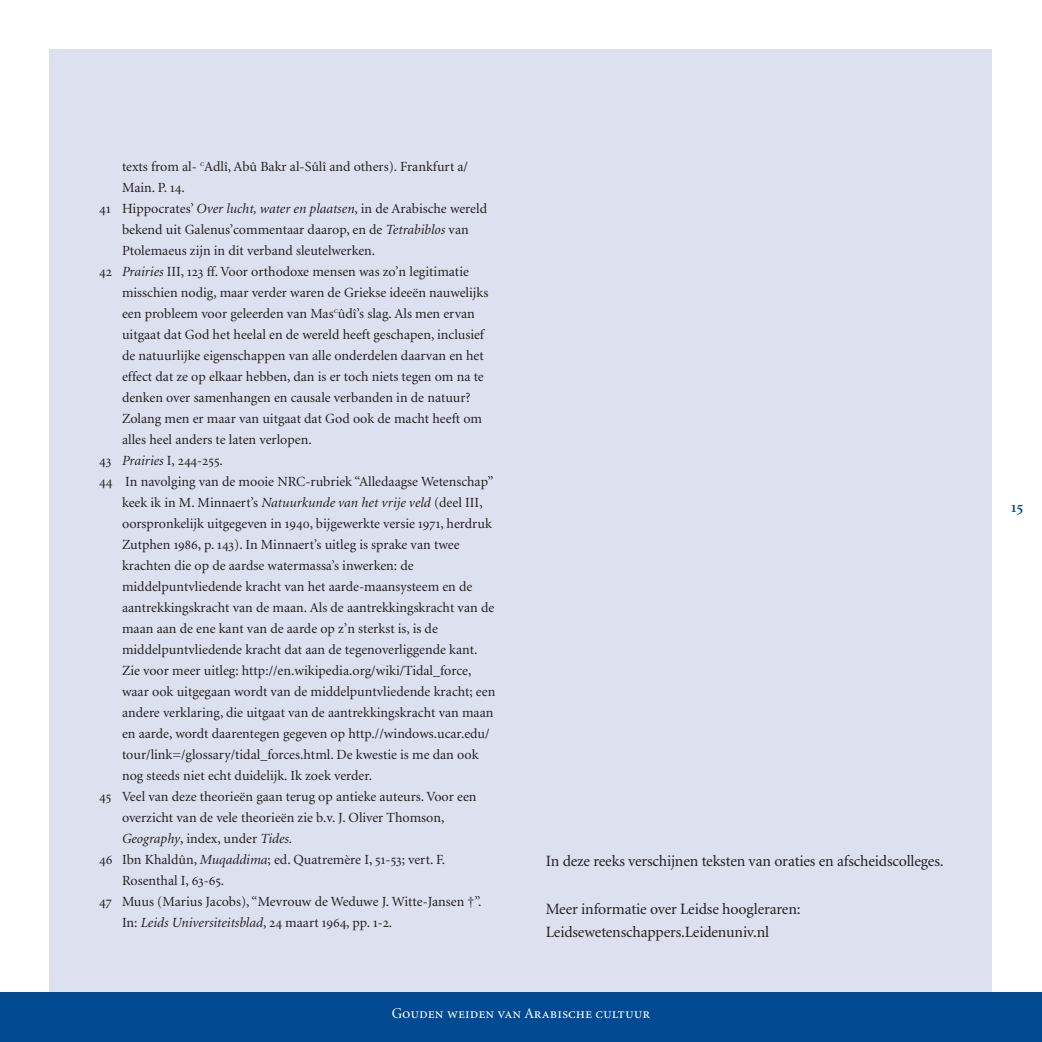
<style>
.page{position:relative;width:1042px;height:1042px;background:#fff}
.page>*{position:absolute;margin:0;border:0;box-sizing:border-box;transform-origin:0 0}
.t1{font:15.75px/23.6px "Minion";letter-spacing:-.01em;color:#231f20}
.t2{font:15.75px "Minion Semibold SC";color:#014990}
.t3{font:14.88px "Minion Regular SC";color:#fff}
.t4{font:14px "Minion";color:#231f20}
.t5{font:italic 14px "Minion";color:#231f20}
.t6{font:14px "Minion Regular SC";letter-spacing:.005em;color:#231f20}
.s1{font-family:"Minion Regular SC"}
.s2{font-style:italic}
.s3{font-family:"Minion";font-style:italic}
.s4{font-family:"Minion"}
.s5{font-style:normal}
.s6{font-family:"Minion Regular SC";font-style:normal}
</style>
<div class="page">
<div style="left:50px;top:50px;width:942px;height:992px;background:#dde1ef"></div>
<div style="left:0;top:992px;width:1042px;height:50px;background:#014990"></div>
<p class="t4" style="left:122px;top:159px;width:347px">texts from al- <sup>c</sup>Adlî, Abû Bakr al-Sûlî and others). Frankfurt a/</p>
<p class="t4" style="left:122px;top:180px;width:64px">Main. P. <span class="s1">14</span>.</p>
<p class="t4" style="left:99px;top:201px;width:389px"><span class="s1">41</span> Hippocrates’ <span class="s2">Over lucht, water en plaatsen</span>, in de Arabische wereld</p>
<p class="t4" style="left:122px;top:222px;width:348px">bekend uit Galenus’commentaar daarop, en de <span class="s2">Tetrabiblos</span> van</p>
<p class="t4" style="left:122px;top:243px;width:255px">Ptolemaeus zijn in dit verband sleutelwerken.</p>
<p class="t4" style="left:99px;top:264px;width:371px"><span class="s1">42</span> <span class="s2">Prairies</span> III, <span class="s1">123</span> ff. Voor orthodoxe mensen was zo’n legitimatie</p>
<p class="t4" style="left:122px;top:285px;width:368px">misschien nodig, maar verder waren de Griekse ideeën nauwelijks</p>
<p class="t4" style="left:122px;top:306px;width:354px">een probleem voor geleerden van Mas<sup>c</sup>ûdî’s slag. Als men ervan</p>
<p class="t4" style="left:122px;top:327px;width:363px">uitgaat dat God het heelal en de wereld heeft geschapen, inclusief</p>
<p class="t4" style="left:122px;top:348px;width:363px">de natuurlijke eigenschappen van alle onderdelen daarvan en het</p>
<p class="t4" style="left:122px;top:369px;width:363px">effect dat ze op elkaar hebben, dan is er toch niets tegen om na te</p>
<p class="t4" style="left:122px;top:390px;width:350px">denken over samenhangen en causale verbanden in de natuur?</p>
<p class="t4" style="left:122px;top:411px;width:362px">Zolang men er maar van uitgaat dat God ook de macht heeft om</p>
<p class="t4" style="left:122px;top:432px;width:191px">alles heel anders te laten verlopen.</p>
<p class="t6" style="left:99px;top:453px;width:125px">43 <span class="s3">Prairies</span> <span class="s4">I,</span> 244<span class="s4">-</span>255<span class="s4">.</span></p>
<p class="t4" style="left:99px;top:474px;width:396px"><span class="s1">44</span> In navolging van de mooie NRC-rubriek “Alledaagse Wetenschap”</p>
<p class="t4" style="left:122px;top:495px;width:362px">keek ik in M. Minnaert’s <span class="s2">Natuurkunde van het vrije veld</span> (deel III,</p>
<p class="t4" style="left:122px;top:516px;width:371px">oorspronkelijk uitgegeven in <span class="s1">1940</span>, bijgewerkte versie <span class="s1">1971</span>, herdruk</p>
<p class="t4" style="left:122px;top:537px;width:339px">Zutphen <span class="s1">1986</span>, p. <span class="s1">143</span>). In Minnaert’s uitleg is sprake van twee</p>
<p class="t4" style="left:122px;top:558px;width:293px">krachten die op de aardse watermassa’s inwerken: de</p>
<p class="t4" style="left:122px;top:579px;width:352px">middelpuntvliedende kracht van het aarde-maansysteem en de</p>
<p class="t4" style="left:122px;top:600px;width:374px">aantrekkingskracht van de maan. Als de aantrekkingskracht van de</p>
<p class="t4" style="left:122px;top:621px;width:317px">maan aan de ene kant van de aarde op z’n sterkst is, is de</p>
<p class="t4" style="left:122px;top:642px;width:357px">middelpuntvliedende kracht dat aan de tegenoverliggende kant.</p>
<p class="t4" style="left:122px;top:663px;width:351px">Zie voor meer uitleg: http://en.wikipedia.org/wiki/Tidal_force,</p>
<p class="t4" style="left:122px;top:684px;width:375px">waar ook uitgegaan wordt van de middelpuntvliedende kracht; een</p>
<p class="t4" style="left:122px;top:705px;width:373px">andere verklaring, die uitgaat van de aantrekkingskracht van maan</p>
<p class="t4" style="left:122px;top:726px;width:369px">en aarde, wordt daarentegen gegeven op http.//windows.ucar.edu/</p>
<p class="t4" style="left:122px;top:747px;width:358px">tour/link=/glossary/tidal_forces.html. De kwestie is me dan ook</p>
<p class="t4" style="left:122px;top:768px;width:251px">nog steeds niet echt duidelijk. Ik zoek verder.</p>
<p class="t4" style="left:99px;top:789px;width:379px"><span class="s1">45</span> Veel van deze theorieën gaan terug op antieke auteurs. Voor een</p>
<p class="t4" style="left:122px;top:810px;width:324px">overzicht van de vele theorieën zie b.v. J. Oliver Thomson,</p>
<p class="t5" style="left:122px;top:831px;width:172px">Geography<span class="s5">, index, under</span> Tides.</p>
<p class="t4" style="left:99px;top:852px;width:348px"><span class="s1">46</span> Ibn Khaldûn, <span class="s2">Muqaddima</span>; ed. Quatremère I, <span class="s1">51</span>-<span class="s1">53</span>; vert. F.</p>
<p class="t4" style="left:122px;top:873px;width:104px">Rosenthal I, <span class="s1">63</span>-<span class="s1">65</span>.</p>
<p class="t4" style="left:99px;top:894px;width:384px"><span class="s1">47</span> Muus (Marius Jacobs), “Mevrouw de Weduwe J. Witte-Jansen †”.</p>
<p class="t5" style="left:122px;top:915px;width:272px"><span class="s5">In:</span> Leids Universiteitsblad<span class="s5">,</span> <span class="s6">24</span> <span class="s5">maart</span> <span class="s6">1964</span><span class="s5">, pp.</span> <span class="s6">1</span><span class="s5">-</span><span class="s6">2</span><span class="s5">.</span></p>
<p class="t1" style="left:546px;top:850px;width:399px">In deze reeks verschijnen teksten van oraties en afscheidscolleges.</p>
<p class="t1" style="left:546px;top:897px;width:256px">Meer informatie over Leidse hoogleraren:<br>Leidsewetenschappers.Leidenuniv.nl</p>
<p class="t3" style="left:392px;top:1006px;width:260px">Gouden weiden van Arabische cultuur</p>
<p class="t2" style="left:1011px;top:499px;width:13px">15</p>
</div>
